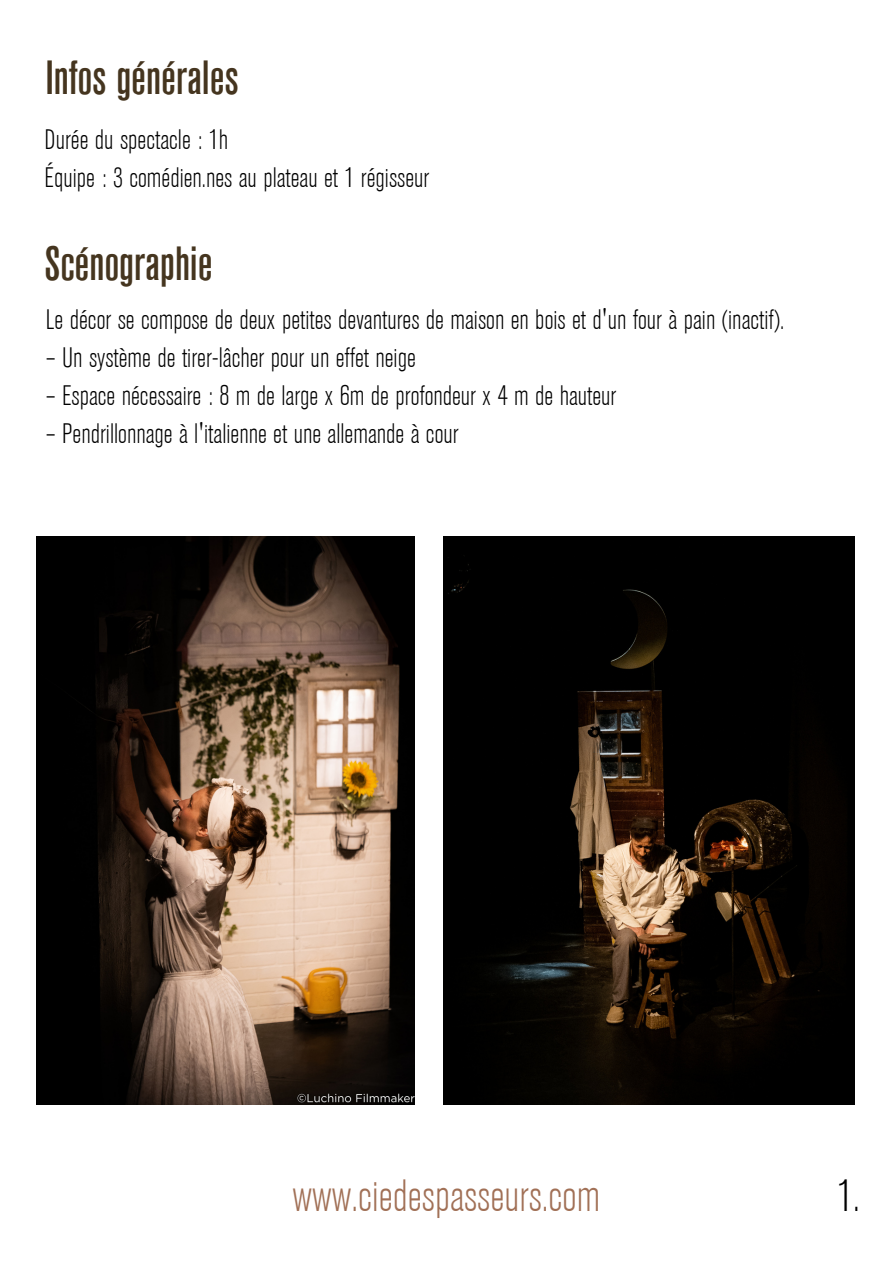
<style>
.page{position:relative;width:893px;height:1264px;background:#fff}
.page>*{position:absolute;margin:0;border:0;box-sizing:border-box;transform-origin:0 0}
.t1{font:500 condensed 47.7px "Akzidenz Grotesk BE";color:#45351f}
.t2{font:300 condensed 45px "Akzidenz Grotesk BE";color:#a17056}
.t3{font:300 condensed 45px "Akzidenz Grotesk BE";color:#000}
.t4{font:300 condensed 28.05px/38.2px "Akzidenz Grotesk BE";color:#000}
</style>
<div class="page">
<img style="left:444px;top:537px;width:410px;height:567px">
<img style="left:37px;top:537px;width:377px;height:567px">
<h1 class="t1" style="left:46px;top:61px;width:194px">Infos générales</h1>
<p class="t4" style="left:45px;top:122px;width:386px">Durée du spectacle : 1h<br>Équipe : 3 comédien.nes au plateau et 1 régisseur</p>
<h1 class="t1" style="left:45px;top:246px;width:170px">Scénographie</h1>
<p class="t4" style="left:46px;top:302px;width:740px">Le décor se compose de deux petites devantures de maison en bois et d'un four à pain (inactif).</p>
<p class="t4" style="left:46px;top:340px;width:371px">– Un système de tirer-lâcher pour un effet neige</p>
<p class="t4" style="left:46px;top:378px;width:572px">– Espace nécessaire : 8 m de large x 6m de profondeur x 4 m de hauteur</p>
<p class="t4" style="left:46px;top:416px;width:414px">– Pendrillonnage à l'italienne et une allemande à cour</p>
<h2 class="t2" style="left:292px;top:1179px;width:309px">www.ciedespasseurs.com</h2>
<h2 class="t3" style="left:837px;top:1179px;width:24px">1.</h2>
</div>
